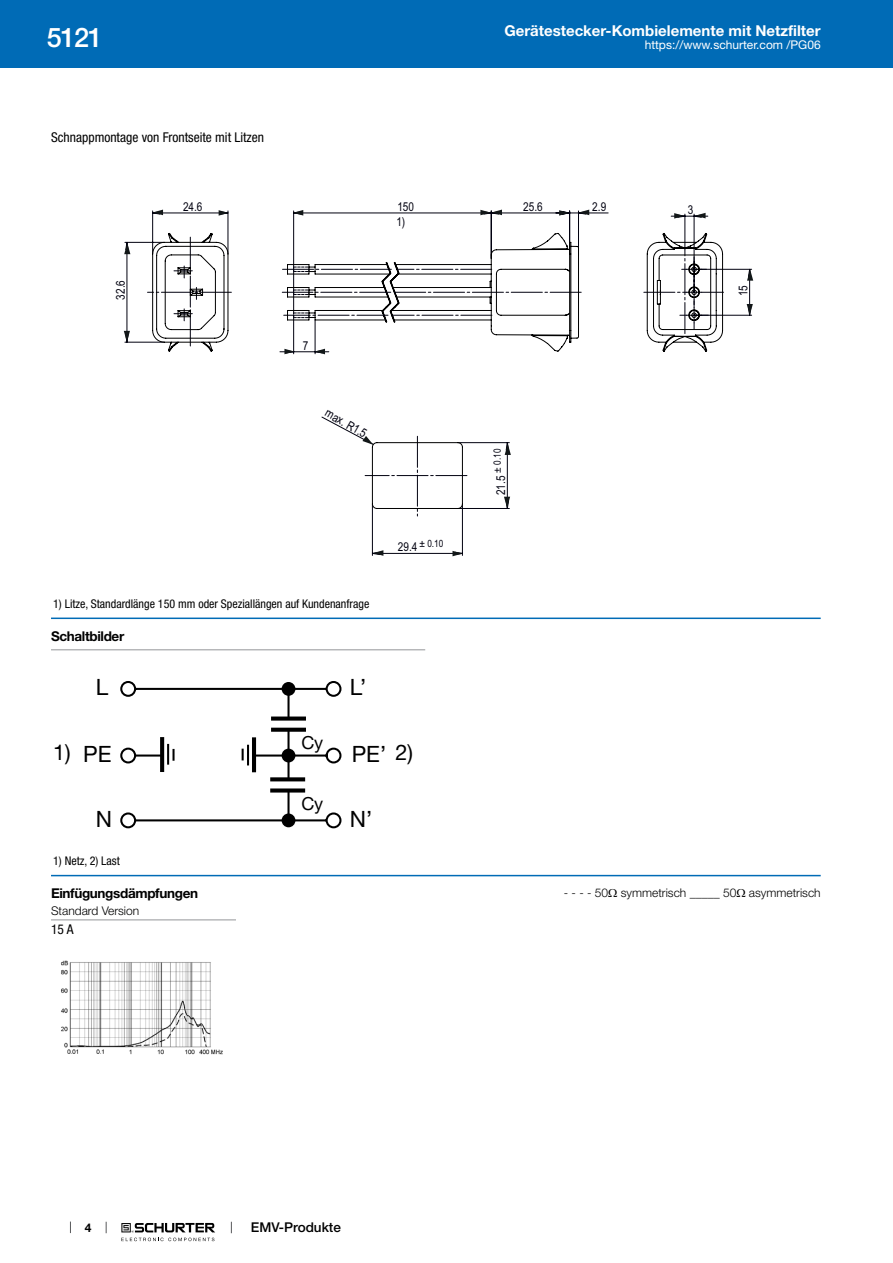
<style>
.page{position:relative;width:893px;height:1263px;background:#fff}
.page>*{position:absolute;margin:0;border:0;box-sizing:border-box;transform-origin:0 0}
.t1{font:500 27px "Helvetica Neue LT";color:#fff}
.t2{font:22.5px "Helvetica Neue LT";color:#000}
.t3{font:21.6px "Helvetica Neue LT";color:#000}
.t4{font:18px "Helvetica Neue LT";color:#000}
.t5{font:700 15px "Helvetica Neue LT";color:#fff}
.t6{font:condensed 13.5px "Helvetica Neue LT";color:#000}
.t7{font:700 13.5px "Helvetica Neue LT";letter-spacing:-.025em;color:#000}
.t8{font:500 13.5px "Helvetica Neue LT";color:#000}
.t9{font:12.3px/15.1px "Arial Narrow";color:#00000f}
.t10{font:condensed 12px "Helvetica Neue LT";color:#000}
.t11{font:300 12px "Helvetica Neue LT";color:#000}
.t12{font:12px "Helvetica Neue LT";color:#fff}
.t13{font:700 12px "Helvetica Neue LT";color:#000}
.t14{font:10.05px "Arial Narrow";color:#00000f}
.s1{font-size:12.3px}
.s2{font-size:21.6px}
.s3{font-family:"Arial Unicode MS";font-weight:400}
</style>
<div class="page">
<svg style="left:70px;top:1221px;width:1px;height:12px"></svg>
<svg style="left:121px;top:1223px;width:94px;height:18px"></svg>
<div style="left:0;top:0;width:893px;height:68px;background:#006bb6"></div>
<hr style="left:578px;top:213px;width:30px;height:1px;background:#00000f">
<hr style="left:694px;top:214px;width:1px;height:78px;background:#00000f">
<hr style="left:685px;top:214px;width:1px;height:36px;background:#00000f">
<svg style="left:723px;top:254px;width:2px;height:77px"></svg>
<hr style="left:125px;top:242px;width:39px;height:1px;background:#00000f">
<hr style="left:125px;top:342px;width:39px;height:1px;background:#00000f">
<hr style="left:694px;top:269px;width:58px;height:1px;background:#00000f">
<hr style="left:694px;top:315px;width:58px;height:1px;background:#00000f">
<hr style="left:152px;top:211px;width:1px;height:43px;background:#00000f">
<hr style="left:228px;top:211px;width:1px;height:43px;background:#00000f">
<svg style="left:152px;top:232px;width:571px;height:185px"></svg>
<svg style="left:671px;top:213px;width:37px;height:6px"></svg>
<svg style="left:280px;top:210px;width:309px;height:144px"></svg>
<svg style="left:153px;top:210px;width:76px;height:6px"></svg>
<svg style="left:747px;top:269px;width:6px;height:46px"></svg>
<svg style="left:124px;top:242px;width:6px;height:100px"></svg>
<svg style="left:321px;top:417px;width:190px;height:139px"></svg>
<hr style="left:51px;top:617px;width:770px;height:2px;background:#006bb6">
<hr style="left:51px;top:649px;width:374px;height:1px;background:#939598">
<svg style="left:120px;top:681px;width:222px;height:16px"></svg>
<div style="left:282px;top:682px;width:13px;height:14px;background:#000;border-radius:50%"></div>
<svg style="left:120px;top:812px;width:222px;height:17px"></svg>
<div style="left:282px;top:813px;width:13px;height:14px;background:#000;border-radius:50%"></div>
<hr style="left:287px;top:693px;width:3px;height:25px;background:#000">
<hr style="left:287px;top:731px;width:3px;height:48px;background:#000">
<hr style="left:287px;top:790px;width:3px;height:26px;background:#000">
<hr style="left:247px;top:745px;width:2px;height:20px;background:#000">
<hr style="left:252px;top:737px;width:4px;height:35px;background:#000">
<div style="left:271px;top:716px;width:35px;height:5px;background:#000"></div>
<svg style="left:271px;top:728px;width:35px;height:4px"></svg>
<hr style="left:167px;top:744px;width:2px;height:21px;background:#000">
<svg style="left:160px;top:737px;width:4px;height:35px"></svg>
<svg style="left:120px;top:747px;width:222px;height:17px"></svg>
<svg style="left:270px;top:777px;width:35px;height:4px"></svg>
<svg style="left:270px;top:788px;width:35px;height:4px"></svg>
<hr style="left:51px;top:875px;width:770px;height:1px;background:#006bb6">
<hr style="left:51px;top:919px;width:185px;height:1px;background:#939598">
<img style="left:61px;top:960px;width:162px;height:95px">
<h1 class="t1" style="left:47px;top:21px;width:57px">5121</h1>
<p class="t6" style="left:51px;top:130px;width:215px">Schnappmontage von Frontseite mit Litzen</p>
<p class="t9" style="left:112px;top:300px;width:21px;rotate:-90deg">32.6</p>
<p class="t9" style="left:183px;top:198px;width:21px">24.6</p>
<p class="t9" style="left:396px;top:199px;width:19px">150<br>1)</p>
<p class="t9" style="left:303px;top:337px;width:7px">7</p>
<p class="t9" style="left:330px;top:405px;width:47px;rotate:30deg">max. R1.5</p>
<p class="t10" style="left:53px;top:597px;width:318px">1) Litze, Standardlänge 150 mm oder Speziallängen auf Kundenanfrage</p>
<p class="t7" style="left:51px;top:628px;width:75px">Schaltbilder</p>
<h2 class="t2" style="left:96px;top:674px;width:14px">L</h2>
<h2 class="t2" style="left:350px;top:674px;width:18px">L’</h2>
<p class="t14" style="left:398px;top:536px;width:47px"><span class="s1">29.4</span> ± 0.10</p>
<h3 class="t4" style="left:302px;top:731px;width:23px">Cy</h3>
<h3 class="t3" style="left:53px;top:739px;width:19px">1)</h3>
<h2 class="t2" style="left:352px;top:740px;width:63px">PE’ <span class="s2">2)</span></h2>
<h2 class="t2" style="left:83px;top:740px;width:30px">PE</h2>
<h2 class="t2" style="left:96px;top:805px;width:18px">N</h2>
<h3 class="t4" style="left:302px;top:793px;width:23px">Cy</h3>
<h2 class="t2" style="left:350px;top:805px;width:24px">N’</h2>
<p class="t5" style="left:504px;top:21px;width:318px">Gerätestecker-Kombielemente mit Netzfilter</p>
<p class="t12" style="left:645px;top:38px;width:178px">https://www.schurter.com /PG06</p>
<p class="t9" style="left:523px;top:198px;width:21px">25.6</p>
<p class="t9" style="left:592px;top:198px;width:15px">2.9</p>
<p class="t9" style="left:688px;top:202px;width:7px">3</p>
<p class="t9" style="left:735px;top:296px;width:13px;rotate:-90deg">15</p>
<p class="t14" style="left:490px;top:495px;width:48px;rotate:-90deg"><span class="s1">21.5</span> ± 0.10</p>
<p class="t10" style="left:53px;top:854px;width:68px">1) Netz, 2) Last</p>
<p class="t7" style="left:51px;top:885px;width:149px">Einfügungsdämpfungen</p>
<p class="t11" style="left:564px;top:885px;width:258px">- - - - 50<span class="s3">Ω</span> symmetrisch _____ 50<span class="s3">Ω</span> asymmetrisch</p>
<p class="t11" style="left:51px;top:903px;width:90px">Standard Version</p>
<p class="t6" style="left:51px;top:922px;width:24px">15 A</p>
<p class="t13" style="left:85px;top:1220px;width:8px">4</p>
<p class="t8" style="left:251px;top:1219px;width:92px">EMV-Produkte</p>
</div>
